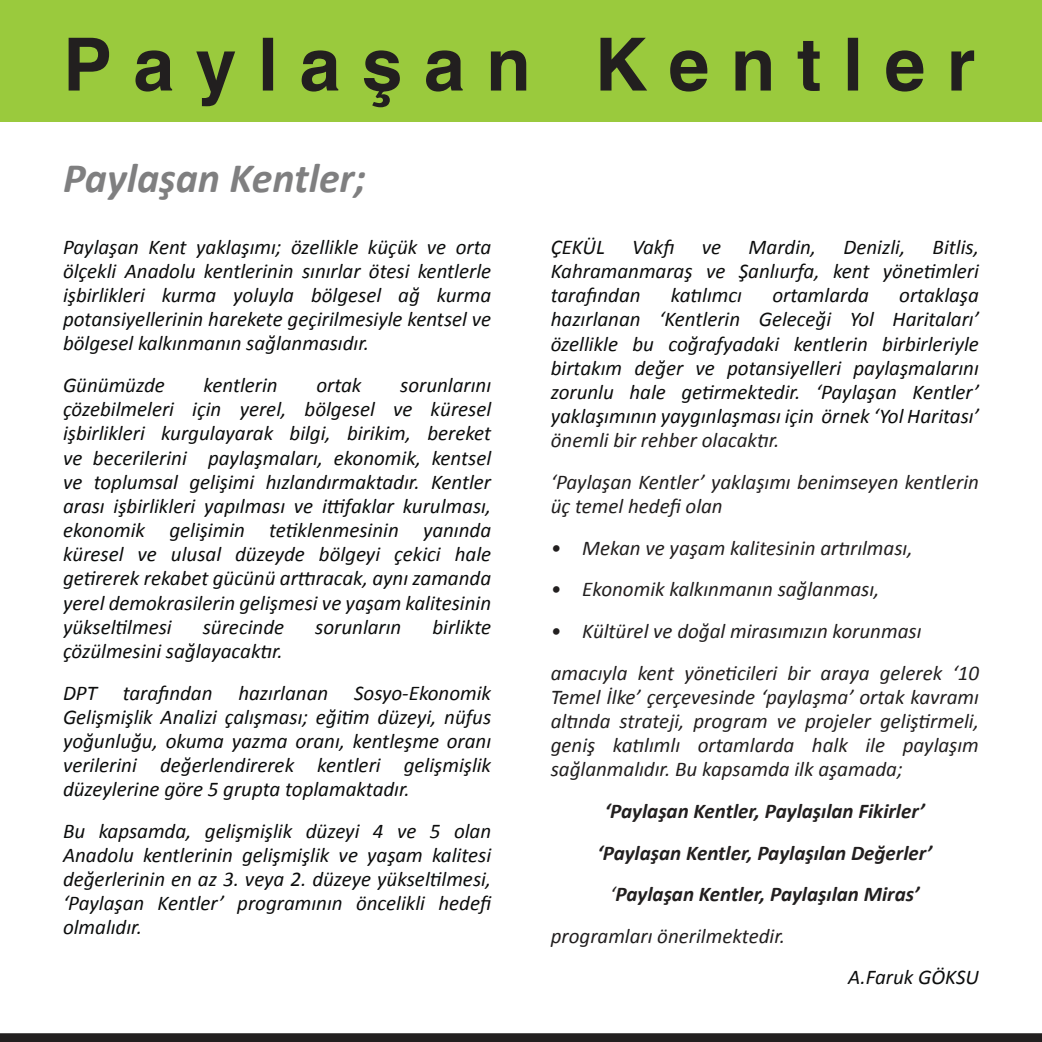
<style>
.page{position:relative;width:1042px;height:1042px;background:#fff}
.page>*{position:absolute;margin:0;border:0;box-sizing:border-box;transform-origin:0 0}
.t1{font:700 73.5px "Helvetica";letter-spacing:.29em;color:#221f1f}
.t2{font:italic 700 42px "Calibri";color:#7f7f80}
.t3{font:italic 21px/24.2px "Calibri";color:#0c0d0d;text-align:justify}
.t4{font:italic 21px/24.2px "Calibri";color:#221f1f}
.t5{font:italic 700 21px "Calibri";color:#221f1f}
.s1{font-weight:400}
</style>
<div class="page">
<div style="left:0;top:0;width:1042px;height:122px;background:#9aca3d"></div>
<div style="left:0;top:1033px;width:1042px;height:9px;background:#221f1f"></div>
<h1 class="t1" style="left:63px;top:20px;width:914px">Paylaşan Kentler</h1>
<h2 class="t2" style="left:63px;top:151px;width:304px">Paylaşan Kentler;</h2>
<p class="t3" style="left:63px;top:234px;width:430px">Paylaşan Kent yaklaşımı; özellikle küçük ve orta ölçekli Anadolu kentlerinin sınırlar ötesi kentlerle işbirlikleri kurma yoluyla bölgesel ağ kurma potansiyellerinin harekete geçirilmesiyle kentsel ve bölgesel kalkınmanın sağlanmasıdır.</p>
<p class="t3" style="left:63px;top:372px;width:103px">Günümüzde</p>
<p class="t3" style="left:203px;top:372px;width:76px">kentlerin</p>
<p class="t3" style="left:316px;top:372px;width:47px">ortak</p>
<p class="t3" style="left:63px;top:372px;width:430px;text-indent:337px">sorunlarını çözebilmeleri için yerel, bölgesel ve küresel işbirlikleri kurgulayarak bilgi, birikim, bereket ve becerilerini paylaşmaları, ekonomik, kentsel ve toplumsal gelişimi hızlandırmaktadır. Kentler arası işbirlikleri yapılması ve iifaklar kurulması, ekonomik gelişimin teiklenmesinin yanında küresel ve ulusal düzeyde bölgeyi çekici hale geirerek rekabet gücünü arıracak, aynı zamanda yerel demokrasilerin gelişmesi ve yaşam kalitesinin yükselilmesi</p>
<p class="t3" style="left:203px;top:614px;width:83px">sürecinde</p>
<p class="t3" style="left:315px;top:614px;width:88px">sorunların</p>
<p class="t3" style="left:432px;top:614px;width:60px">birlikte</p>
<p class="t3" style="left:63px;top:629px;width:430px;line-height:41.6px">çözülmesini sağlayacakır.<br>DPT taraından hazırlanan Sosyo-Ekonomik</p>
<p class="t3" style="left:63px;top:704px;width:430px">Gelişmişlik Analizi çalışması; eğiim düzeyi, nüfus yoğunluğu, okuma yazma oranı, kentleşme oranı verilerini değerlendirerek kentleri gelişmişlik düzeylerine göre 5 grupta toplamaktadır.</p>
<p class="t3" style="left:63px;top:818px;width:430px">Bu kapsamda, gelişmişlik düzeyi 4 ve 5 olan Anadolu kentlerinin gelişmişlik ve yaşam kalitesi değerlerinin en az 3. veya 2. düzeye yükselilmesi, ‘Paylaşan Kentler’ programının öncelikli hedei olmalıdır.</p>
<p class="t3" style="left:551px;top:234px;width:56px">ÇEKÜL</p>
<p class="t3" style="left:632px;top:234px;width:44px">Vakı</p>
<p class="t3" style="left:702px;top:234px;width:21px">ve</p>
<p class="t3" style="left:748px;top:234px;width:69px">Mardin,</p>
<p class="t3" style="left:843px;top:234px;width:63px">Denizli,</p>
<p class="t3" style="left:551px;top:234px;width:430px;text-indent:382px">Bitlis, Kahramanmaraş ve Şanlıurfa, kent yöneimleri taraından</p>
<p class="t3" style="left:551px;top:282px;width:430px;text-indent:348px">ortaklaşa hazırlanan ‘Kentlerin Geleceği Yol Haritaları’ özellikle bu coğrafyadaki kentlerin birbirleriyle birtakım değer ve potansiyelleri paylaşmalarını zorunlu hale geirmektedir. ‘Paylaşan Kentler’ yaklaşımının yaygınlaşması için örnek ‘Yol Haritası’</p>
<p class="t4" style="left:551px;top:418px;width:430px;line-height:41.6px">önemli bir rehber olacakır.<br>‘Paylaşan Kentler’ yaklaşımı benimseyen kentlerin</p>
<p class="t4" style="left:551px;top:493px;width:173px">üç temel hedei olan</p>
<p class="t4" style="left:551px;top:535px;width:363px">• Mekan ve yaşam kalitesinin arırılması,</p>
<p class="t4" style="left:551px;top:576px;width:330px">• Ekonomik kalkınmanın sağlanması,</p>
<p class="t4" style="left:551px;top:609px;width:430px;line-height:41.6px">• Kültürel ve doğal mirasımızın korunması amacıyla kent yöneicileri bir araya gelerek ‘10</p>
<p class="t4" style="left:551px;top:684px;width:430px;text-align:justify">Temel İlke’ çerçevesinde ‘paylaşma’ ortak kavramı alında strateji, program ve projeler gelişirmeli, geniş kaılımlı ortamlarda halk ile paylaşım sağlanmalıdır. Bu kapsamda ilk aşamada;</p>
<p class="t5" style="left:605px;top:797px;width:322px">‘Paylaşan Kentler, Paylaşılan Fikirler’</p>
<p class="t5" style="left:597px;top:839px;width:336px">‘Paylaşan Kentler, Paylaşılan Değerler’</p>
<p class="t5" style="left:610px;top:881px;width:311px"><span class="s1">‘</span>Paylaşan Kentler, Paylaşılan Miras’</p>
<p class="t4" style="left:551px;top:923px;width:236px">programları önerilmektedir.</p>
<p class="t3" style="left:848px;top:964px;width:132px">A.Faruk GÖKSU</p>
<p class="t3" style="left:671px;top:282px;width:73px">kaılımcı</p>
<p class="t3" style="left:772px;top:282px;width:98px">ortamlarda</p>
</div>
